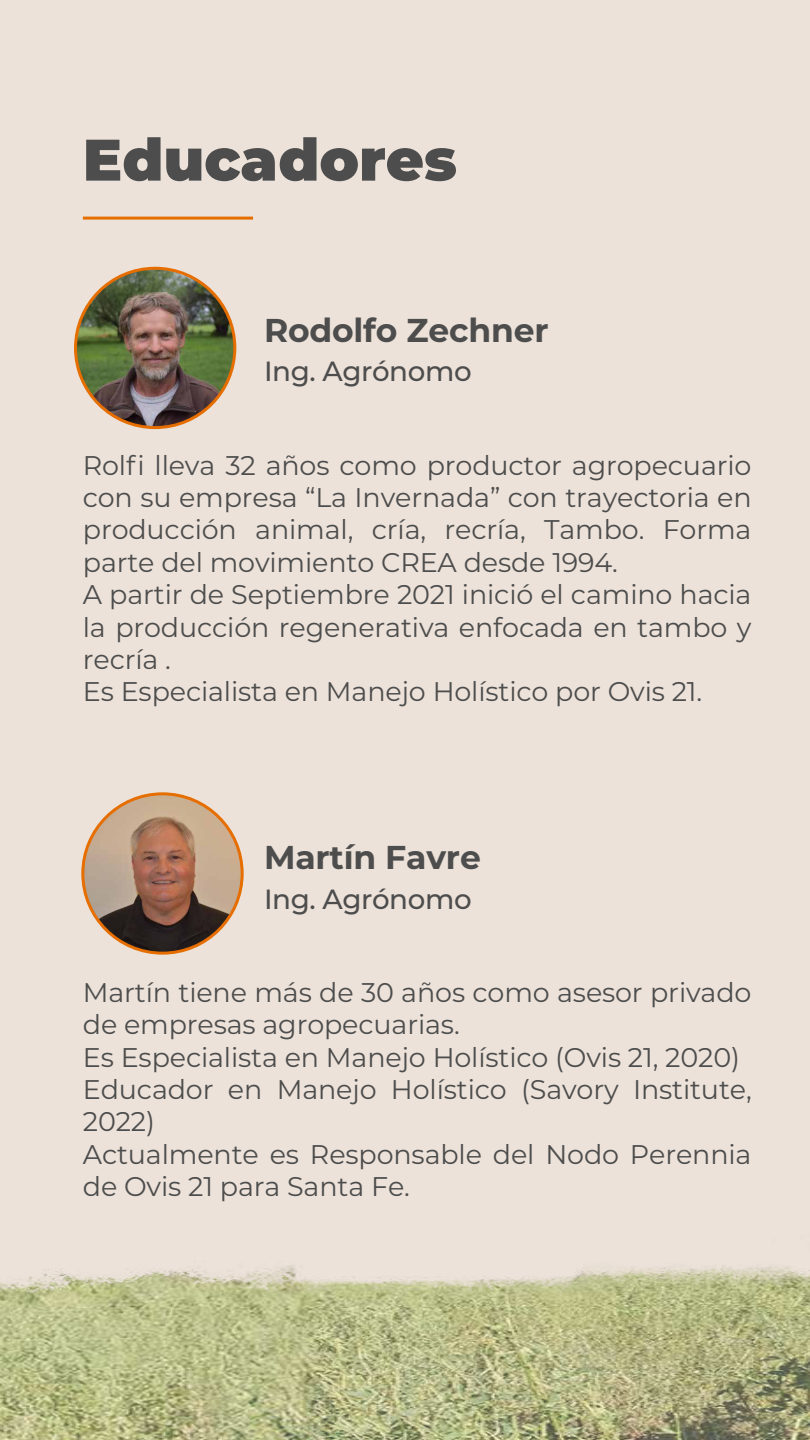
<style>
.page{position:relative;width:810px;height:1440px;background:#ece2d9}
.page>*{position:absolute;margin:0;border:0;box-sizing:border-box;transform-origin:0 0}
.t1{font:900 58.5px "Montserrat";color:#4d4d4d}
.t2{font:700 33px "Montserrat";letter-spacing:-.005em;color:#4d4d4d}
.t3{font:500 27.75px "Montserrat";letter-spacing:-.015em;color:#4d4d4d}
.t4{font:27px/32.4px "Montserrat";letter-spacing:-.005em;color:#4d4d4d}
</style>
<div class="page">
<hr style="left:83px;top:217px;width:170px;height:3px;background:#e56e00">
<img style="left:76px;top:268px;width:159px;height:160px;border-radius:80px">
<div style="left:74px;top:267px;width:162px;height:162px;border:3px solid #e66e00;border-radius:50%"></div>
<img style="left:85px;top:796px;width:155px;height:155px">
<div style="left:81px;top:792px;width:163px;height:163px;border:3px solid #e66e00;border-radius:50%"></div>
<img style="left:0;top:1265px;width:810px;height:175px">
<h1 class="t1" style="left:83px;top:116px;width:376px">Educadores</h1>
<p class="t2" style="left:264px;top:306px;width:286px">Rodolfo Zechner</p>
<p class="t3" style="left:264px;top:352px;width:209px">Ing. Agrónomo</p>
<p class="t4" style="left:83px;top:448px;width:670px">Rolfi lleva 32 años como productor agropecuario con su empresa “La Invernada” con trayectoria en producción animal, cría, recría, Tambo. Forma parte del movimiento CREA desde 1994.<br>A partir de Septiembre 2021 inició el camino hacia la producción regenerativa enfocada en tambo y recría .<br>Es Especialista en Manejo Holístico por Ovis 21.</p>
<p class="t2" style="left:264px;top:833px;width:218px">Martín Favre</p>
<p class="t3" style="left:264px;top:879px;width:209px">Ing. Agrónomo</p>
<p class="t4" style="left:83px;top:975px;width:670px">Martín tiene más de 30 años como asesor privado de empresas agropecuarias.<br>Es Especialista en Manejo Holístico (Ovis 21, 2020)<br>Educador en Manejo Holístico (Savory Institute, 2022)<br>Actualmente es Responsable del Nodo Perennia de Ovis 21 para Santa Fe.</p>
</div>
